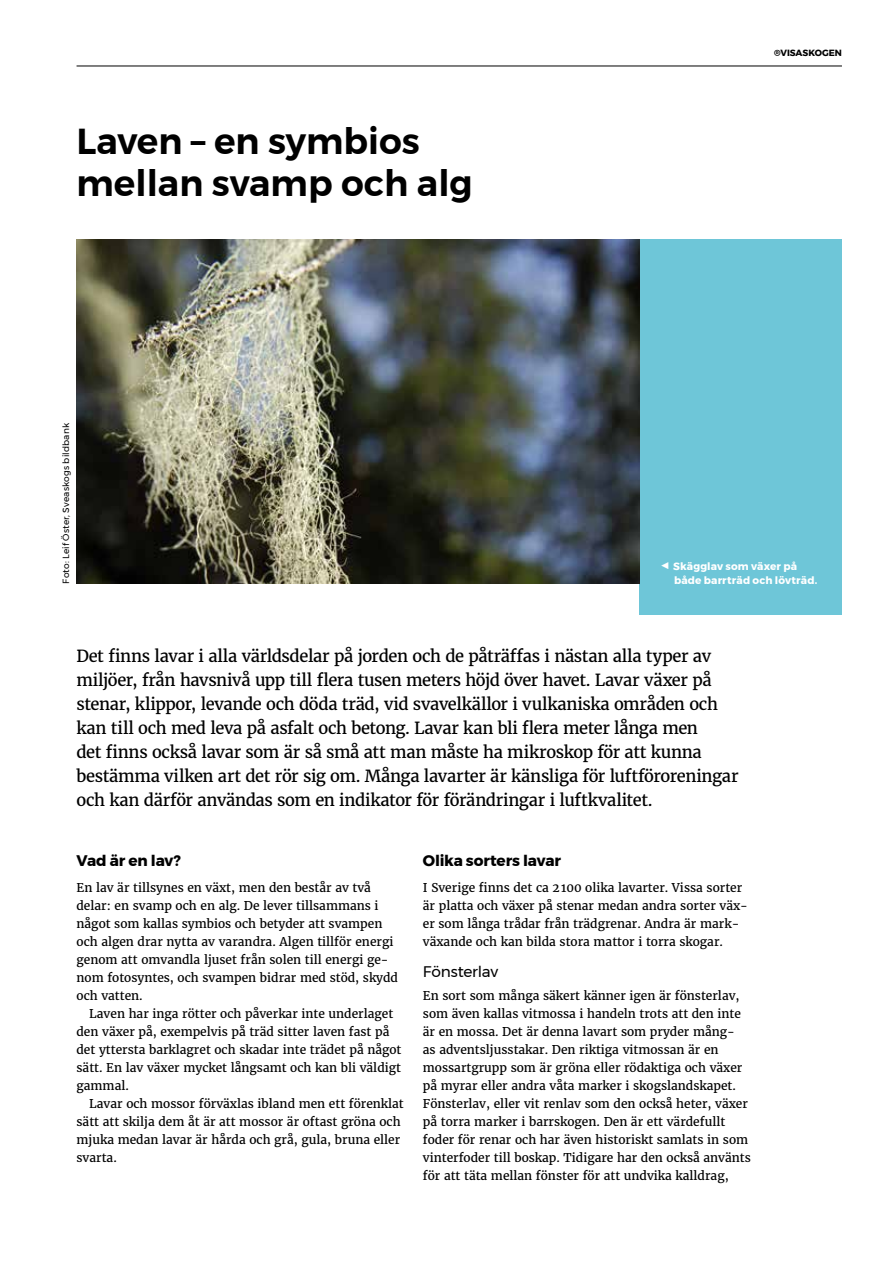
<style>
.page{position:relative;width:893px;height:1263px;background:#fff}
.page>*{position:absolute;margin:0;border:0;box-sizing:border-box;transform-origin:0 0}
.t1{font:600 36px/42px "Montserrat";color:#000}
.t2{font:16.5px/24px "Merriweather";letter-spacing:-.02em;color:#000}
.t3{font:700 15.3px "Montserrat";letter-spacing:-.01em;color:#000}
.t4{font:15.3px "Montserrat";letter-spacing:-.015em;color:#000}
.t5{font:12px/18px "Merriweather";color:#000}
.t6{font:700 10.5px/13.5px "Montserrat";letter-spacing:.015em;color:#fff}
.t7{font:9px "Montserrat";letter-spacing:.015em;color:#000}
.t8{font:700 9px "Montserrat";color:#000}
.s1{font-size:16.5px}
</style>
<div class="page">
<hr style="left:77px;top:66px;width:765px;height:1px;background:#000">
<div style="left:639px;top:239px;width:203px;height:376px;background:#6ec6d8"></div>
<img style="left:77px;top:239px;width:562px;height:345px">
<h1 class="t1" style="left:77px;top:120px;width:398px">Laven – en symbios mellan svamp och alg</h1>
<p class="t7" style="left:59px;top:584px;width:162px;rotate:-90deg">Foto: Leif Öster, Sveaskogs bildbank</p>
<p class="t8" style="left:774px;top:45px;width:69px">®VISASKOGEN</p>
<p class="t6" style="left:674px;top:560px;width:145px;text-indent:-14px"><span class="s1">◀</span> Skägglav som växer på både barrträd och lövträd.</p>
<p class="t2" style="left:77px;top:644px;width:664px">Det finns lavar i alla världsdelar på jorden och de påträffas i nästan alla typer av miljöer, från havsnivå upp till flera tusen meters höjd över havet. Lavar växer på stenar, klippor, levande och döda träd, vid svavelkällor i vulkaniska områden och kan till och med leva på asfalt och betong. Lavar kan bli flera meter långa men<br>det finns också lavar som är så små att man måste ha mikroskop för att kunna bestämma vilken art det rör sig om. Många lavarter är känsliga för luftföroreningar och kan därför användas som en indikator för förändringar i luftkvalitet.</p>
<p class="t3" style="left:77px;top:848px;width:106px">Vad är en lav?</p>
<p class="t5" style="left:77px;top:878px;width:323px">En lav är tillsynes en växt, men den består av två delar: en svamp och en alg. De lever tillsammans i något som kallas symbios och betyder att svampen och algen drar nytta av varandra. Algen tillför energi genom att omvandla ljuset från solen till energi ge&shy;nom fotosyntes, och svampen bidrar med stöd, skydd och vatten.</p>
<p class="t5" style="left:77px;top:1004px;width:326px;text-indent:13px">Laven har inga rötter och påverkar inte underlaget den växer på, exempelvis på träd sitter laven fast på det yttersta barklagret och skadar inte trädet på något sätt. En lav växer mycket långsamt och kan bli väldigt gammal.</p>
<p class="t5" style="left:77px;top:1094px;width:329px;text-indent:13px">Lavar och mossor förväxlas ibland men ett förenklat sätt att skilja dem åt är att mossor är oftast gröna och mjuka medan lavar är hårda och grå, gula, bruna eller svarta.</p>
<p class="t3" style="left:423px;top:848px;width:140px">Olika sorters lavar</p>
<p class="t5" style="left:423px;top:878px;width:327px">I Sverige finns det ca 2100 olika lavarter. Vissa sorter är platta och växer på stenar medan andra sorter väx&shy;er som långa trådar från trädgrenar. Andra är mark&shy;växande och kan bilda stora mattor i torra skogar.</p>
<p class="t4" style="left:423px;top:959px;width:77px">Fönsterlav</p>
<p class="t5" style="left:423px;top:986px;width:330px">En sort som många säkert känner igen är fönsterlav, som även kallas vitmossa i handeln trots att den inte är en mossa. Det är denna lavart som pryder mång-<br>as adventsljusstakar. Den riktiga vitmossan är en mossartgrupp som är gröna eller rödaktiga och växer på myrar eller andra våta marker i skogslandskapet.<br>Fönsterlav, eller vit renlav som den också heter, växer på torra marker i barrskogen. Den är ett värdefullt foder för renar och har även historiskt samlats in som vinterfoder till boskap. Tidigare har den också använts för att täta mellan fönster för att undvika kalldrag,</p>
</div>
